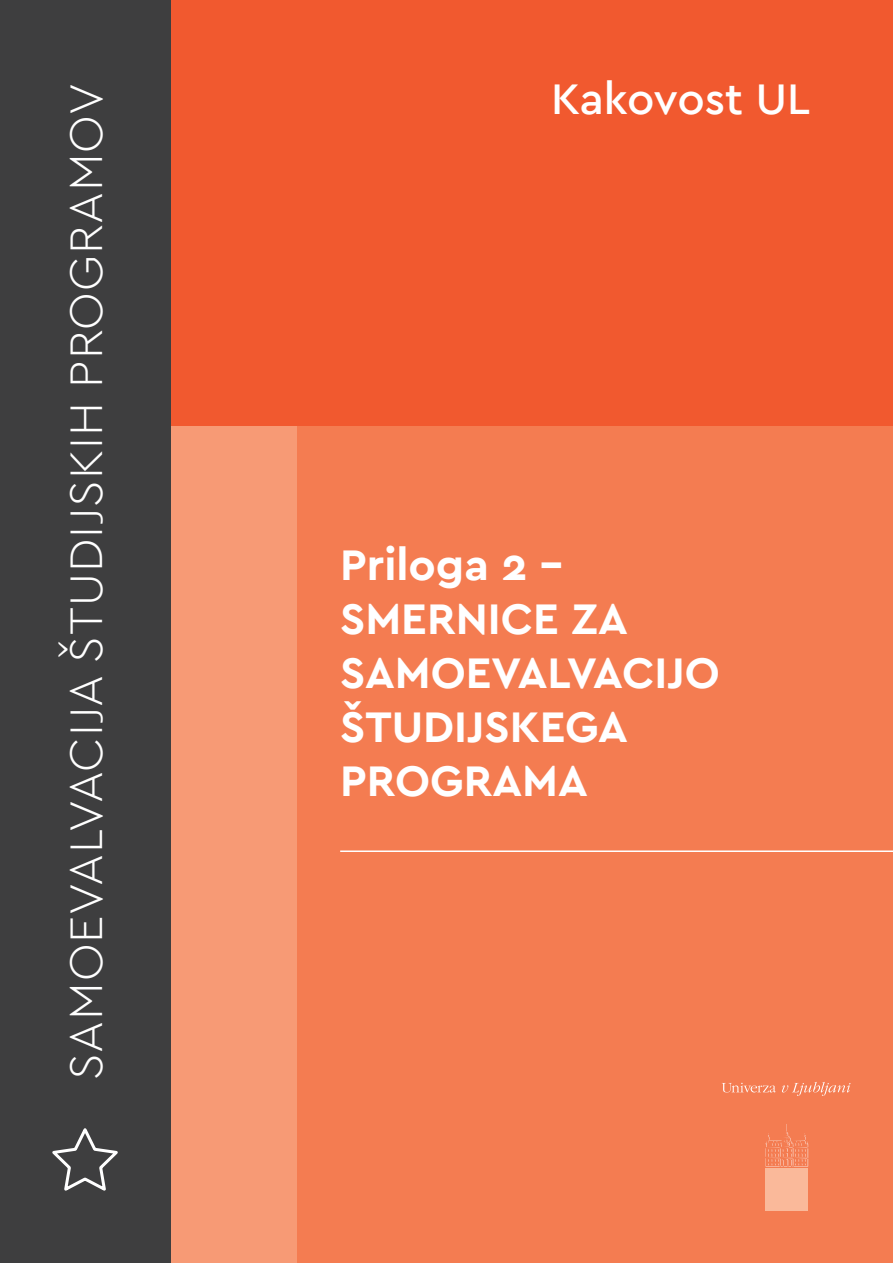
<style>
.page{position:relative;width:893px;height:1263px;background:#fff}
.page>*{position:absolute;margin:0;border:0;box-sizing:border-box;transform-origin:0 0}
.cover_pokoncno{font:300 48px "Cera";letter-spacing:.02em;color:#fff}
.cover_naslov{font:700 45px/54px "Cera";color:#fff}
.t1{font:500 45px "Cera";letter-spacing:-.01em;color:#fff}
</style>
<div class="page">
<div style="left:128px;top:204px;width:255px;height:1059px;background:#f79a75"></div>
<div style="left:298px;top:204px;width:595px;height:1059px;background:#f47c51"></div>
<div style="left:0;top:0;width:893px;height:425px;background:#f1592f"></div>
<div style="left:0;top:0;width:170px;height:1263px;background:#3e3e3f"></div>
<hr style="left:340px;top:850px;width:553px;height:2px;background:#fff">
<svg style="left:722px;top:1083px;width:54px;height:9px"></svg>
<svg style="left:782px;top:1082px;width:68px;height:14px"></svg>
<div style="left:766px;top:1168px;width:42px;height:42px;background:#fab99a"></div>
<svg style="left:765px;top:1124px;width:43px;height:42px"></svg>
<svg style="left:52px;top:1128px;width:66px;height:63px"></svg>
<p class="cover_pokoncno" style="left:54px;top:1080px;width:999px;rotate:-90deg">SAMOEVALVACIJA ŠTUDIJSKIH PROGRAMOV</p>
<p class="t1" style="left:551px;top:69px;width:260px">Kakovost UL</p>
<p class="cover_naslov" style="left:340px;top:536px;width:381px">Priloga 2 –<br>SMERNICE ZA<br>SAMOEVALVACIJO<br>ŠTUDIJSKEGA<br>PROGRAMA</p>
</div>
